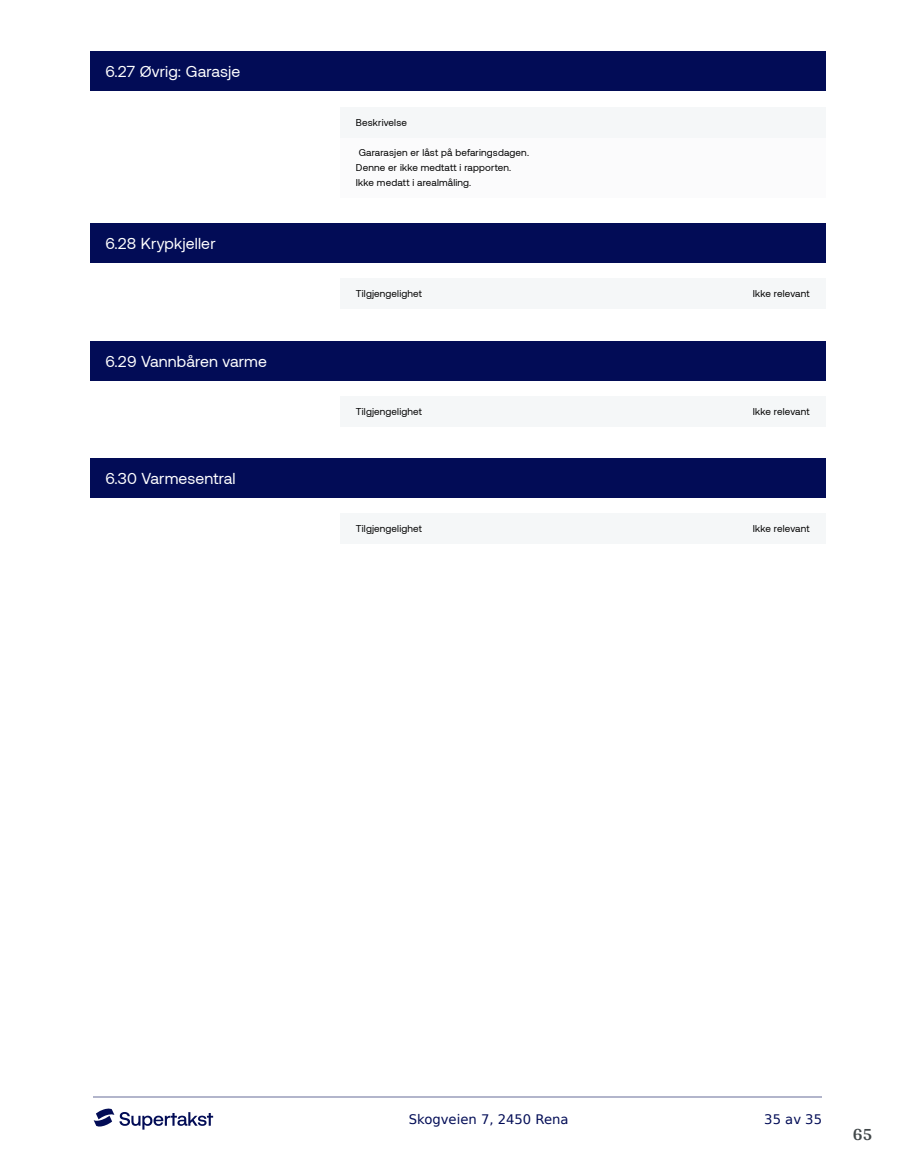
<style>
.page{position:relative;width:915px;height:1172px;background:#fff}
.page>*{position:absolute;margin:0;border:0;box-sizing:border-box;transform-origin:0 0}
.t1{font:700 18px "Arya";color:#414749}
.t2{font:15.75px "Aeonik";letter-spacing:.01em;color:#fff}
.t3{font:13.2px "DejaVu Sans";color:#020c56}
.t4{font:9.9px/14.9px "Aeonik";letter-spacing:.015em;color:#000}
</style>
<div class="page">
<hr style="left:93px;top:1097px;width:728px;height:1px;background:#b2b5cb">
<svg style="left:94px;top:1108px;width:119px;height:21px"></svg>
<div style="left:89px;top:52px;width:736px;height:39px;background:#020c56"></div>
<div style="left:89px;top:223px;width:736px;height:40px;background:#020c56"></div>
<div style="left:89px;top:341px;width:736px;height:39px;background:#020c56"></div>
<div style="left:89px;top:458px;width:736px;height:40px;background:#020c56"></div>
<div style="left:340px;top:137px;width:485px;height:61px;background:#f5f7f8"></div>
<div style="left:340px;top:279px;width:485px;height:30px;background:#f5f7f8"></div>
<div style="left:340px;top:396px;width:485px;height:31px;background:#f5f7f8"></div>
<div style="left:340px;top:514px;width:485px;height:30px;background:#f5f7f8"></div>
<div style="left:340px;top:107px;width:485px;height:30px;background:#f5f7f8"></div>
<h2 class="t2" style="left:105px;top:63px;width:136px">6.27 Øvrig: Garasje</h2>
<h2 class="t2" style="left:105px;top:235px;width:112px">6.28 Krypkjeller</h2>
<h2 class="t2" style="left:105px;top:352px;width:163px">6.29 Vannbåren varme</h2>
<h2 class="t2" style="left:105px;top:470px;width:132px">6.30 Varmesentral</h2>
<p class="t4" style="left:356px;top:115px;width:53px">Beskrivelse</p>
<p class="t4" style="left:356px;top:145px;width:174px">Gararasjen er låst på befaringsdagen.<br>Denne er ikke medtatt i rapporten.<br>Ikke medatt i arealmåling.</p>
<p class="t4" style="left:356px;top:287px;width:68px">Tilgjengelighet</p>
<p class="t4" style="left:752px;top:287px;width:58px">Ikke relevant</p>
<p class="t4" style="left:356px;top:404px;width:68px">Tilgjengelighet</p>
<p class="t4" style="left:752px;top:404px;width:58px">Ikke relevant</p>
<p class="t4" style="left:356px;top:521px;width:68px">Tilgjengelighet</p>
<p class="t4" style="left:752px;top:521px;width:58px">Ikke relevant</p>
<h3 class="t3" style="left:409px;top:1108px;width:161px">Skogveien 7, 2450 Rena</h3>
<h3 class="t3" style="left:764px;top:1108px;width:59px">35 av 35</h3>
<h1 class="t1" style="left:852px;top:1123px;width:21px">65</h1>
</div>
